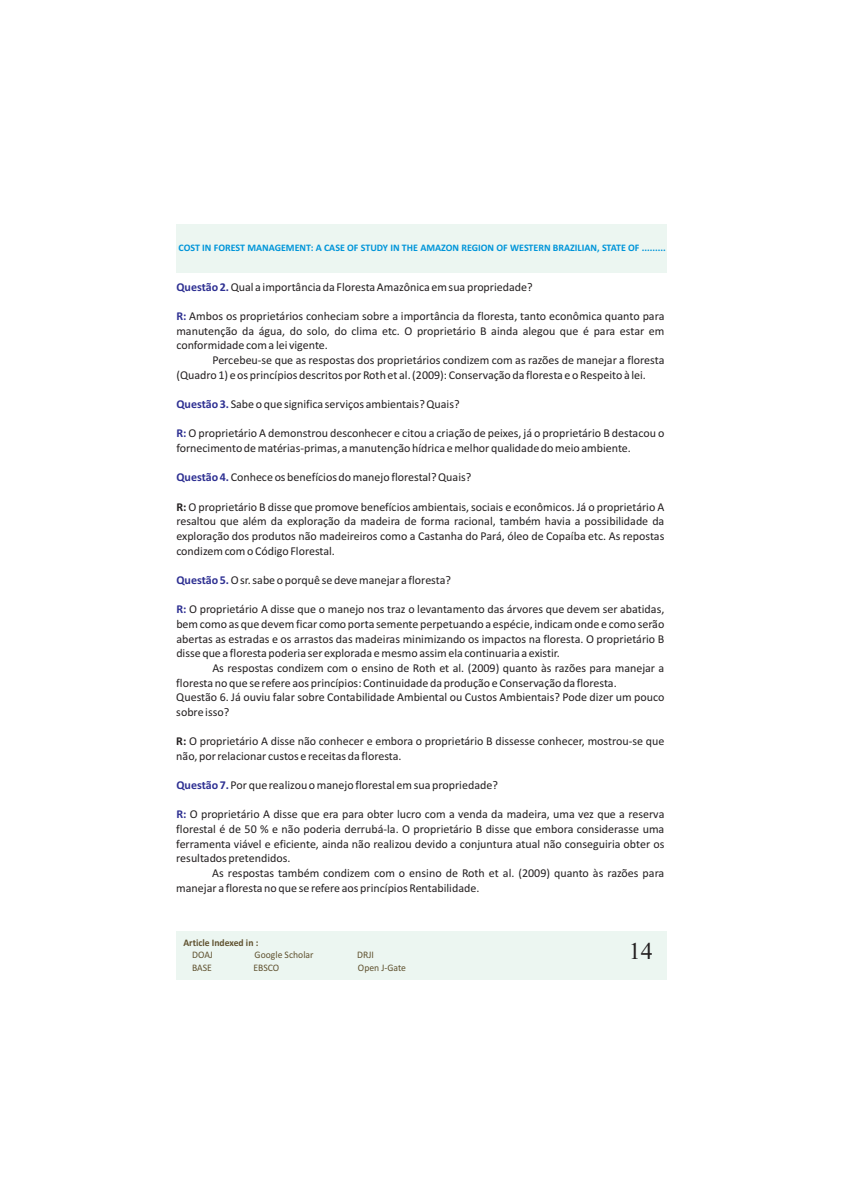
<style>
.page{position:relative;width:842px;height:1191px;background:#fff}
.page>*{position:absolute;margin:0;border:0;box-sizing:border-box;transform-origin:0 0}
.t1{font:24px "Times New Roman";color:#231f20}
.t2{font:12px/14.6px "Calibri";color:#231f20}
.t3{font:700 10px "Calibri";color:#0095d9}
.t4{font:10px "Calibri";color:#605230}
.t5{font:700 10px "Calibri";color:#605230}
.s1{font-weight:700;color:#2e3092}
.s2{font-weight:700}
</style>
<div class="page">
<div style="left:176px;top:931px;width:491px;height:48px;background:#ecf6f1"></div>
<div style="left:176px;top:224px;width:491px;height:48px;background:#ecf6f1"></div>
<p class="t3" style="left:178px;top:244px;width:489px">COST IN FOREST MANAGEMENT: A CASE OF STUDY IN THE AMAZON REGION OF WESTERN BRAZILIAN, STATE OF .........</p>
<p class="t2" style="left:176px;top:280px;width:358px"><span class="s1">Questão 2.</span>Qual a importância da Floresta Amazônica em sua propriedade?</p>
<p class="t2" style="left:176px;top:310px;width:489px"><span class="s1">R:</span> Ambos os proprietários conheciam sobre a importância da floresta, tanto econômica quanto para</p>
<p class="t2" style="left:176px;top:324px;width:490px">manutenção da água, do solo, do clima etc. O proprietário B ainda alegou que é para estar em conformidade com a lei vigente.</p>
<p class="t2" style="left:176px;top:354px;width:489px;text-indent:36px">Percebeu-se que as respostas dos proprietários condizem com as razões de manejar a floresta (Quadro 1) e os princípios descritos por Roth et al. (2009): Conservação da floresta e o Respeito à lei.</p>
<p class="t2" style="left:176px;top:398px;width:285px"><span class="s1">Questão 3.</span>Sabe o que significa serviços ambientais? Quais?</p>
<p class="t2" style="left:176px;top:427px;width:489px"><span class="s1">R:</span> O proprietário A demonstrou desconhecer e citou a criação de peixes, já o proprietário B destacou o</p>
<p class="t2" style="left:176px;top:471px;width:296px"><span class="s1">Questão 4.</span>Conhece os benefícios do manejo florestal? Quais?</p>
<p class="t2" style="left:176px;top:442px;width:456px">fornecimento de matérias-primas, a manutenção hídrica e melhor qualidade do meio ambiente.</p>
<p class="t2" style="left:176px;top:500px;width:490px;text-align:justify"><span class="s2">R:</span> O proprietário B disse que promove benefícios ambientais, sociais e econômicos. Já o proprietário A resaltou que além da exploração da madeira de forma racional, também havia a possibilidade da exploração dos produtos não madeireiros como a Castanha do Pará, óleo de Copaíba etc. As repostas condizem com o Código Florestal.</p>
<p class="t2" style="left:176px;top:573px;width:276px"><span class="s1">Questão 5.</span>O sr. sabe o porquê se deve manejar a floresta?</p>
<p class="t2" style="left:176px;top:603px;width:489px"><span class="s1">R:</span> O proprietário A disse que o manejo nos traz o levantamento das árvores que devem ser abatidas,</p>
<p class="t2" style="left:176px;top:617px;width:489px;text-align:justify">bem como as que devem ficar como porta semente perpetuando a espécie, indicam onde e como serão abertas as estradas e os arrastos das madeiras minimizando os impactos na floresta. O proprietário B disse que a floresta poderia ser explorada e mesmo assim ela continuaria a existir.</p>
<p class="t2" style="left:176px;top:661px;width:490px;text-indent:36px">As respostas condizem com o ensino de Roth et al. (2009) quanto às razões para manejar a floresta no que se refere aos princípios: Continuidade da produção e Conservação da floresta.<br>Questão 6. Já ouviu falar sobre Contabilidade Ambiental ou Custos Ambientais? Pode dizer um pouco sobre isso?</p>
<p class="t2" style="left:176px;top:735px;width:490px"><span class="s2">R:</span> O proprietário A disse não conhecer e embora o proprietário B dissesse conhecer, mostrou-se que não, por relacionar custos e receitas da floresta.</p>
<p class="t2" style="left:176px;top:778px;width:323px"><span class="s1">Questão 7.</span>Por que realizou o manejo florestal em sua propriedade?</p>
<p class="t2" style="left:176px;top:808px;width:490px"><span class="s1">R:</span> O proprietário A disse que era para obter lucro com a venda da madeira, uma vez que a reserva</p>
<p class="t2" style="left:176px;top:822px;width:489px;text-align:justify">florestal é de 50 % e não poderia derrubá-la. O proprietário B disse que embora considerasse uma ferramenta viável e eficiente, ainda não realizou devido a conjuntura atual não conseguiria obter os resultados pretendidos.</p>
<p class="t2" style="left:176px;top:866px;width:489px;text-indent:36px">As respostas também condizem com o ensino de Roth et al. (2009) quanto às razões para manejar a floresta no que se refere aos princípios Rentabilidade.</p>
<p class="t5" style="left:183px;top:938px;width:76px">Article Indexed in :</p>
<p class="t4" style="left:192px;top:951px;width:22px">DOAJ</p>
<p class="t4" style="left:255px;top:951px;width:60px">Google Scholar</p>
<p class="t4" style="left:357px;top:951px;width:18px">DRJI</p>
<p class="t4" style="left:192px;top:963px;width:21px">BASE</p>
<p class="t4" style="left:253px;top:963px;width:27px">EBSCO</p>
<p class="t4" style="left:358px;top:963px;width:50px">Open J-Gate</p>
<h1 class="t1" style="left:629px;top:942px;width:25px">14</h1>
</div>
